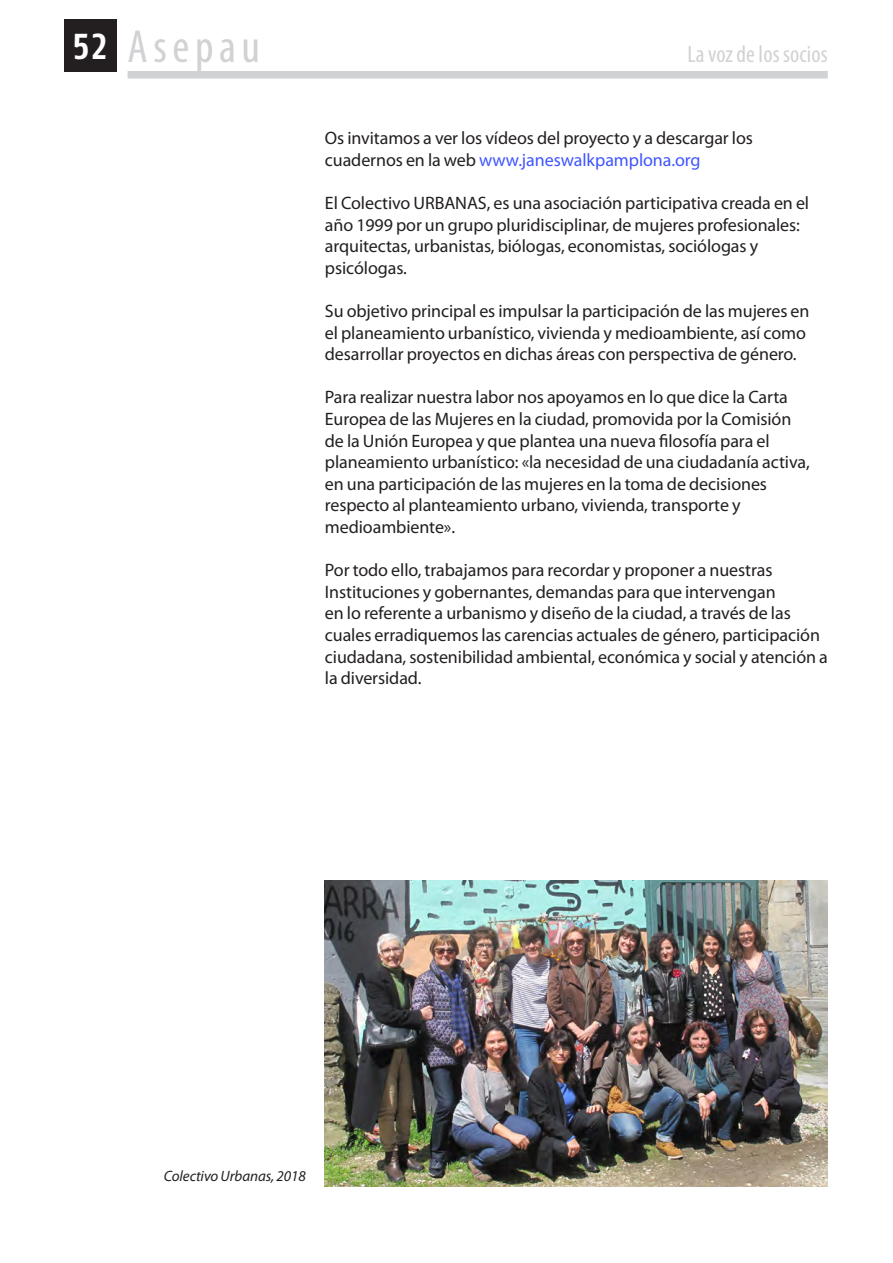
<style>
.page{position:relative;width:893px;height:1263px;background:#fff}
.page>*{position:absolute;margin:0;border:0;box-sizing:border-box;transform-origin:0 0}
.t1{font:condensed 46.5px "Myriad Pro";letter-spacing:.12em;color:#d1d2d4}
.t2{font:condensed 24px "Myriad Pro";letter-spacing:.005em;color:#d1d2d4}
.TEXTO{font:18px/21.6px "Myriad Pro";letter-spacing:-.005em;color:#231f20}
.PIES{font:italic 15px "Myriad Pro";letter-spacing:-.005em;color:#231f20}
.s1{font-family:"Fago Co Tf";font-weight:700;font-stretch:normal;font-size:36px;color:#fff}
.s2{color:#4055ff}
</style>
<div class="page">
<div style="left:64px;top:19px;width:53px;height:52px;background:#231f20"></div>
<div style="left:128px;top:71px;width:700px;height:8px;background:#d1d2d4"></div>
<img style="left:325px;top:880px;width:503px;height:306px">
<h1 class="t1" style="left:72px;top:19px;width:189px"><span class="s1">52</span> Asepau</h1>
<h2 class="t2" style="left:688px;top:40px;width:142px">La voz de los socios</h2>
<p class="TEXTO" style="left:325px;top:127px;width:430px">Os invitamos a ver los vídeos del proyecto y a descargar los cuadernos en la web <span class="s2">www.janeswalkpamplona.org</span></p>
<p class="TEXTO" style="left:325px;top:192px;width:486px">El Colectivo URBANAS, es una asociación participativa creada en el año 1999 por un grupo pluridisciplinar, de mujeres profesionales: arquitectas, urbanistas, biólogas, economistas, sociólogas y psicólogas.</p>
<p class="TEXTO" style="left:325px;top:300px;width:486px">Su objetivo principal es impulsar la participación de las mujeres en el planeamiento urbanístico, vivienda y medioambiente, así como desarrollar proyectos en dichas áreas con perspectiva de género.</p>
<p class="TEXTO" style="left:325px;top:386px;width:486px">Para realizar nuestra labor nos apoyamos en lo que dice la Carta Europea de las Mujeres en la ciudad, promovida por la Comisión de la Unión Europea y que plantea una nueva filosofía para el planeamiento urbanístico: «la necesidad de una ciudadanía activa, en una participación de las mujeres en la toma de decisiones respecto al planteamiento urbano, vivienda, transporte y medioambiente».</p>
<p class="TEXTO" style="left:325px;top:559px;width:504px">Por todo ello, trabajamos para recordar y proponer a nuestras Instituciones y gobernantes, demandas para que intervengan<br>en lo referente a urbanismo y diseño de la ciudad, a través de las cuales erradiquemos las carencias actuales de género, participación ciudadana, sostenibilidad ambiental, económica y social y atención a la diversidad.</p>
<p class="PIES" style="left:164px;top:1166px;width:144px">Colectivo Urbanas, 2018</p>
</div>
